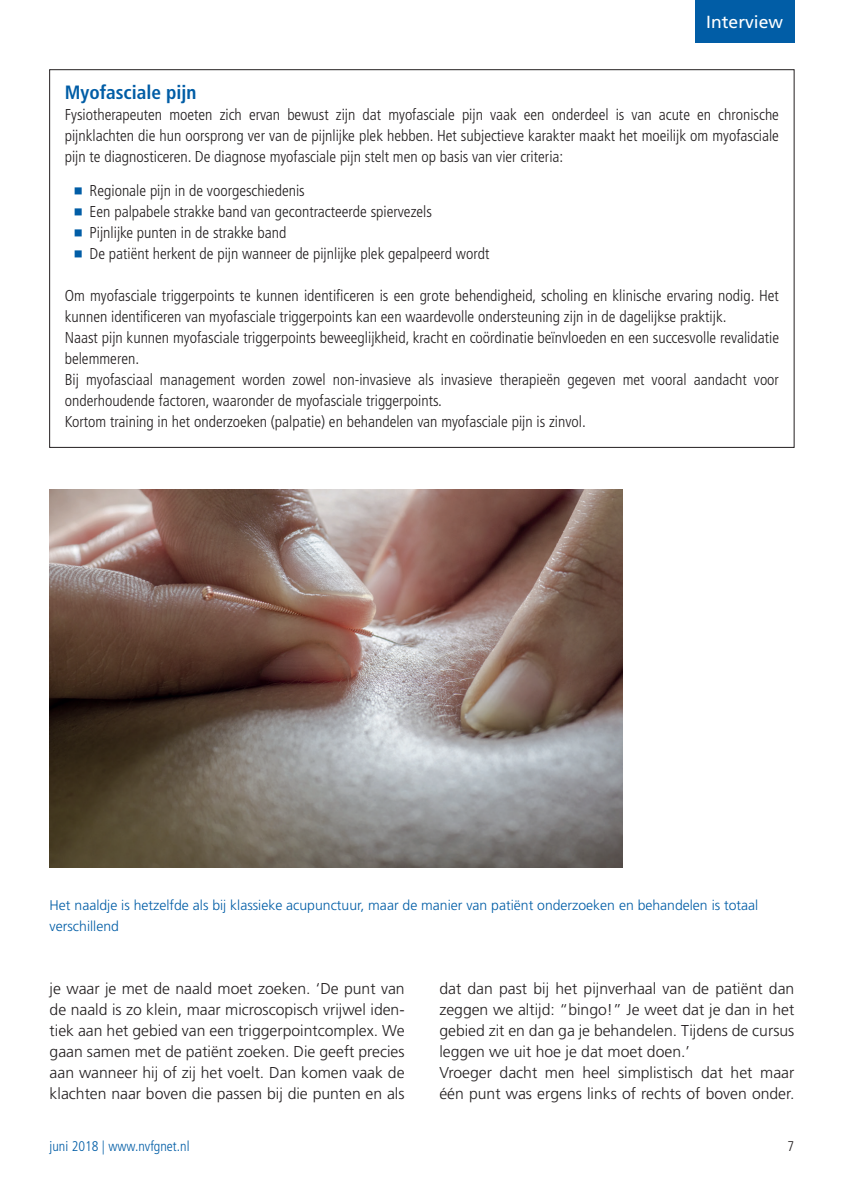
<style>
.page{position:relative;width:844px;height:1191px;background:#fff}
.page>*{position:absolute;margin:0;border:0;box-sizing:border-box;transform-origin:0 0}
.t1{font:700 condensed 19.25px "Frutiger";color:#015da6}
.t2{font:17.5px "Frutiger";color:#fff}
.t3{font:300 condensed 15.75px/21px "Frutiger";color:#231f20}
.t4{font:300 15.75px/21px "Frutiger";color:#231f20;text-align:justify}
.t5{font:300 14px/21px "Frutiger";color:#015da6}
.t6{font:300 condensed 14px "Frutiger";color:#015da6}
.t7{font:300 condensed 14px "Frutiger";color:#231f20}
</style>
<div class="page">
<div style="left:694px;top:0;width:100px;height:42px;background:#015da6"></div>
<img style="left:50px;top:489px;width:572px;height:378px">
<p class="t2" style="left:706px;top:12px;width:78px">Interview</p>
<p class="t1" style="left:65px;top:81px;width:133px">Myofasciale pijn</p>
<p class="t3" style="left:65px;top:104px;width:715px;text-align:justify">Fysiotherapeuten moeten zich ervan bewust zijn dat myofasciale pijn vaak een onderdeel is van acute en chronische pijnklachten die hun oorsprong ver van de pijnlijke plek hebben. Het subjectieve karakter maakt het moeilijk om myofasciale pijn te diagnosticeren. De diagnose myofasciale pijn stelt men op basis van vier criteria:</p>
<p class="t3" style="left:90px;top:180px;width:401px">Regionale pijn in de voorgeschiedenis<br>Een palpabele strakke band van gecontracteerde spiervezels<br>Pijnlijke punten in de strakke band<br>De patiënt herkent de pijn wanneer de pijnlijke plek gepalpeerd wordt</p>
<p class="t3" style="left:65px;top:285px;width:715px">Om myofasciale triggerpoints te kunnen identificeren is een grote behendigheid, scholing en klinische ervaring nodig. Het kunnen identificeren van myofasciale triggerpoints kan een waardevolle ondersteuning zijn in de dagelijkse praktijk.<br>Naast pijn kunnen myofasciale triggerpoints beweeglijkheid, kracht en coördinatie beïnvloeden en een succesvolle revalidatie belemmeren.<br>Bij myofasciaal management worden zowel non-invasieve als invasieve therapieën gegeven met vooral aandacht voor onderhoudende factoren, waaronder de myofasciale triggerpoints.<br>Kortom training in het onderzoeken (palpatie) en behandelen van myofasciale pijn is zinvol.</p>
<p class="t5" style="left:50px;top:894px;width:710px">Het naaldje is hetzelfde als bij klassieke acupunctuur, maar de manier van patiënt onderzoeken en behandelen is totaal verschillend</p>
<p class="t4" style="left:50px;top:978px;width:356px">je waar je met de naald moet zoeken. ‘De punt van de naald is zo klein, maar microscopisch vrijwel iden&shy;tiek aan het gebied van een triggerpointcomplex. We gaan samen met de patiënt zoeken. Die geeft precies aan wanneer hij of zij het voelt. Dan komen vaak de klachten naar boven die passen bij die punten en als</p>
<p class="t4" style="left:439px;top:978px;width:356px;text-align:left">dat dan past bij het pijnverhaal van de patiënt dan zeggen we altijd: “bingo!” Je weet dat je dan in het gebied zit en dan ga je behandelen. Tijdens de cursus leggen we uit hoe je dat moet doen.’<br>Vroeger dacht men heel simplistisch dat het maar één punt was ergens links of rechts of boven onder.</p>
<p class="t6" style="left:50px;top:1138px;width:141px">juni 2018 | www.nvfgnet.nl</p>
<p class="t7" style="left:787px;top:1138px;width:8px">7</p>
</div>
